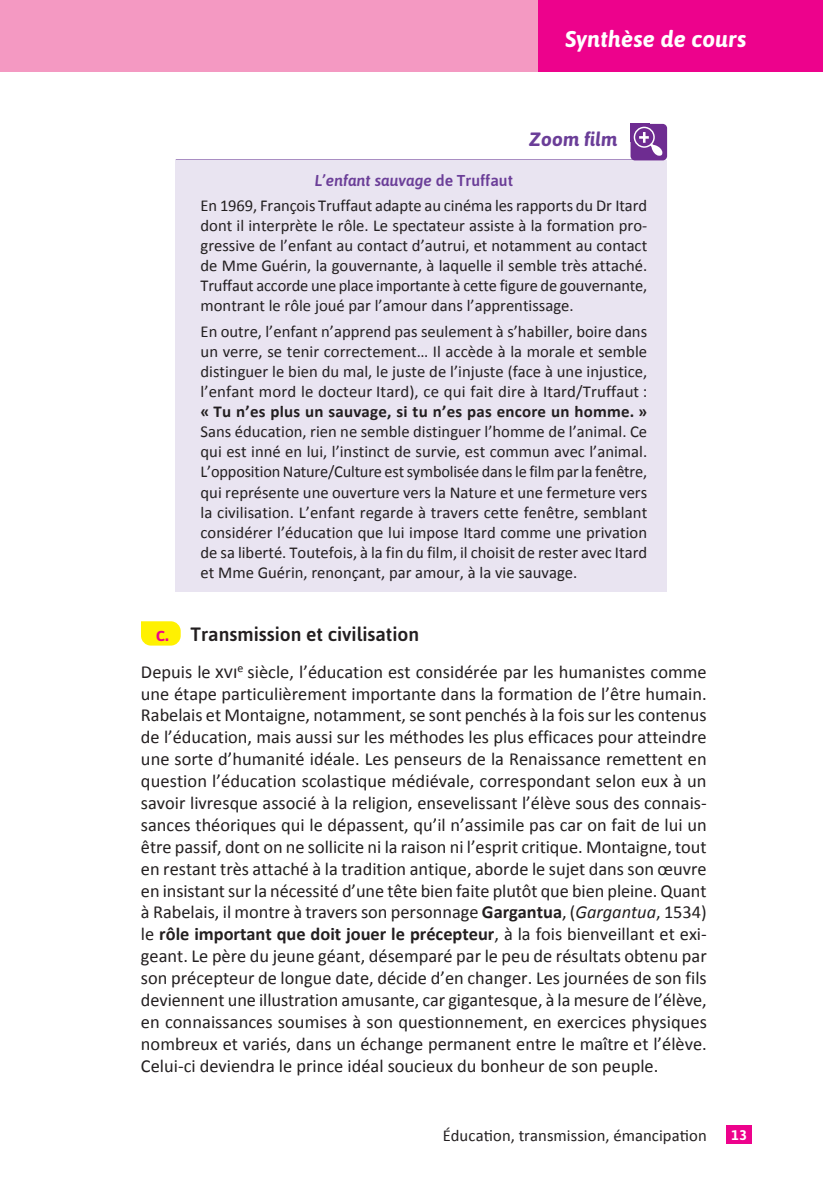
<style>
.page{position:relative;width:823px;height:1195px;background:#fff}
.page>*{position:absolute;margin:0;border:0;box-sizing:border-box;transform-origin:0 0}
.t1{font:italic 700 22.75px "Asap";letter-spacing:.005em;color:#fff}
.t2{font:500 19.25px "Asap";color:#231f20}
.t3{font:italic 700 19.25px "Asap";color:#6b3e98}
.t4{font:18.38px/21.9px "Calibri";color:#231f20;text-align:justify}
.t5{font:16.62px/20.1px "Calibri";color:#231f20;text-align:justify}
.t6{font:700 16.62px "Calibri";letter-spacing:.01em;color:#231f20}
.t7{font:italic 500 15.75px "Asap";color:#6b3e98}
.t8{font:700 14px "Asap";color:#fff}
.s1{font-style:normal}
.s2{color:#ed028c}
.s3{font-weight:700}
.s4{font-style:italic}
</style>
<div class="page">
<div style="left:3px;top:0;width:820px;height:71px;background:#f499c2"></div>
<hr style="left:0;top:0;width:2px;height:71px;background:#f499c2">
<div style="left:538px;top:0;width:285px;height:71px;background:#ed028c"></div>
<div style="left:726px;top:1125px;width:25px;height:18px;background:#ed028c"></div>
<hr style="left:176px;top:159px;width:471px;height:1px;background:#6b3e98">
<div style="left:176px;top:160px;width:491px;height:39px;background:#e9e4f1"></div>
<div style="left:176px;top:185px;width:491px;height:140px;background:#e9e4f1"></div>
<div style="left:176px;top:311px;width:491px;height:281px;background:#e9e4f1"></div>
<svg style="left:141px;top:621px;width:40px;height:24px"></svg>
<div style="left:630px;top:124px;width:19px;height:18px;background:#6e2c91"></div>
<div style="left:630px;top:124px;width:37px;height:36px;background:#6e2c91;border-radius:4px"></div>
<svg style="left:634px;top:127px;width:20px;height:20px"></svg>
<div style="left:633px;top:127px;width:21px;height:21px;border:1px solid #fff;border-radius:50%"></div>
<svg style="left:639px;top:132px;width:23px;height:24px"></svg>
<p class="t1" style="left:565px;top:24px;width:183px">Synthèse de cours</p>
<p class="t3" style="left:529px;top:126px;width:90px">Zoom film</p>
<p class="t7" style="left:315px;top:170px;width:200px">L’enfant sauvage <span class="s1">de Truffaut</span></p>
<p class="t5" style="left:200px;top:195px;width:448px">En 1969, François Truffaut adapte au cinéma les rapports du Dr Itard dont il interprète le rôle. Le spectateur assiste à la formation pro&shy;gressive de l’enfant au contact d’autrui, et notamment au contact de Mme Guérin, la gouvernante, à laquelle il semble très attaché.<br>Truffaut accorde une place importante à cette figure de gouvernante, montrant le rôle joué par l’amour dans l’apprentissage.</p>
<p class="t5" style="left:200px;top:321px;width:448px">En outre, l’enfant n’apprend pas seulement à s’habiller, boire dans un verre, se tenir correctement… Il accède à la morale et semble distinguer le bien du mal, le juste de l’injuste (face à une injustice, l’enfant mord le docteur Itard), ce qui fait dire à Itard/Truffaut :</p>
<p class="t6" style="left:200px;top:401px;width:448px">« Tu n’es plus un sauvage, si tu n’es pas encore un homme. »</p>
<p class="t5" style="left:200px;top:422px;width:448px">Sans éducation, rien ne semble distinguer l’homme de l’animal. Ce qui est inné en lui, l’instinct de survie, est commun avec l’animal.<br>L’opposition Nature/Culture est symbolisée dans le film par la fenêtre, qui représente une ouverture vers la Nature et une fermeture vers la civilisation. L’enfant regarde à travers cette fenêtre, semblant considérer l’éducation que lui impose Itard comme une privation de sa liberté. Toutefois, à la fin du film, il choisit de rester avec Itard et Mme Guérin, renonçant, par amour, à la vie sauvage.</p>
<p class="t2" style="left:156px;top:621px;width:265px"><span class="s2">c.</span> Transmission et civilisation</p>
<p class="t4" style="left:141px;top:661px;width:567px">Depuis le xvi<sup>e</sup> siècle, l’éducation est considérée par les humanistes comme une étape particulièrement importante dans la formation de l’être humain.<br>Rabelais et Montaigne, notamment, se sont penchés à la fois sur les contenus de l’éducation, mais aussi sur les méthodes les plus efficaces pour atteindre une sorte d’humanité idéale. Les penseurs de la Renaissance remettent en question l’éducation scolastique médiévale, correspondant selon eux à un savoir livresque associé à la religion, ensevelissant l’élève sous des connais&shy;sances théoriques qui le dépassent, qu’il n’assimile pas car on fait de lui un être passif, dont on ne sollicite ni la raison ni l’esprit critique. Montaigne, tout en restant très attaché à la tradition antique, aborde le sujet dans son œuvre en insistant sur la nécessité d’une tête bien faite plutôt que bien pleine. Quant à Rabelais, il montre à travers son personnage <span class="s3">Gargantua</span>, (<span class="s4">Gargantua</span>, 1534) le <span class="s3">rôle important que doit jouer le précepteur</span>, à la fois bienveillant et exi&shy;geant. Le père du jeune géant, désemparé par le peu de résultats obtenu par son précepteur de longue date, décide d’en changer. Les journées de son fils deviennent une illustration amusante, car gigantesque, à la mesure de l’élève, en connaissances soumises à son questionnement, en exercices physiques nombreux et variés, dans un échange permanent entre le maître et l’élève.<br>Celui-ci deviendra le prince idéal soucieux du bonheur de son peuple.</p>
<p class="t5" style="left:443px;top:1125px;width:265px">Éducation, transmission, émancipation</p>
<p class="t8" style="left:731px;top:1125px;width:17px">13</p>
</div>
